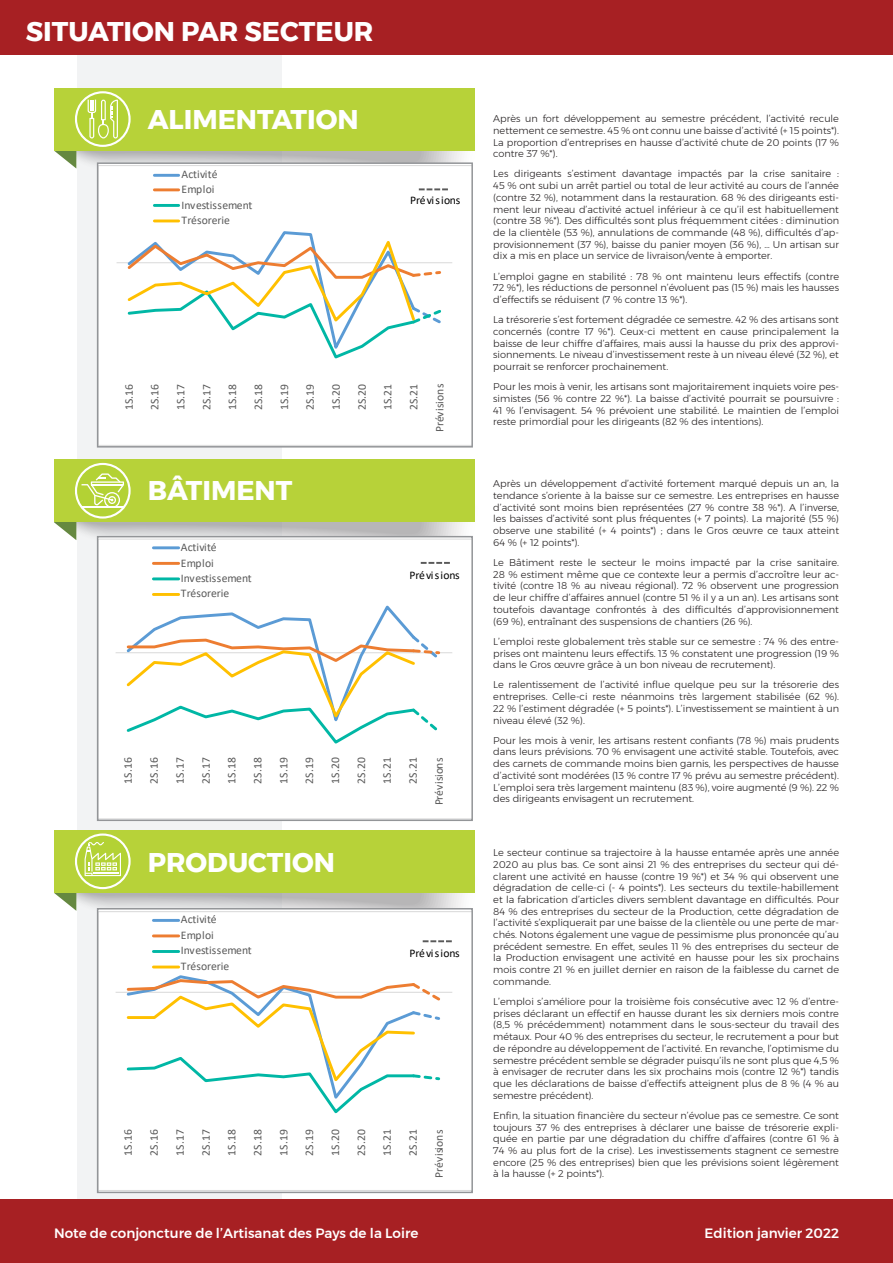
<style>
.page{position:relative;width:893px;height:1263px;background:#fff}
.page>*{position:absolute;margin:0;border:0;box-sizing:border-box;transform-origin:0 0}
.t1{font:700 27px "Montserrat";color:#fff}
.t2{font:500 13.5px "Montserrat";color:#fff}
.t3{font:11.7px/15.3px "Calibri";letter-spacing:-.005em;color:#595959}
.t4{font:11.7px "Calibri";letter-spacing:-.015em;color:#000}
.t5{font:300 9.75px/11.7px "Montserrat";color:#231f20;text-align:justify}
</style>
<div class="page">
<div style="left:77px;top:0;width:204px;height:1263px;background:#f2f3f4"></div>
<div style="left:0;top:1199px;width:893px;height:64px;background:#a72023"></div>
<div style="left:0;top:0;width:893px;height:54px;background:#a72023"></div>
<div style="left:54px;top:88px;width:420px;height:62px;background:#b7d239"></div>
<svg style="left:76px;top:92px;width:54px;height:54px"></svg>
<div style="left:54px;top:459px;width:420px;height:63px;background:#b7d239"></div>
<svg style="left:76px;top:464px;width:54px;height:53px"></svg>
<svg style="left:54px;top:473px;width:421px;height:83px"></svg>
<div style="left:54px;top:830px;width:420px;height:63px;background:#b7d239"></div>
<svg style="left:76px;top:834px;width:54px;height:54px"></svg>
<svg style="left:54px;top:842px;width:421px;height:85px"></svg>
<svg style="left:100px;top:911px;width:370px;height:279px"></svg>
<svg style="left:423px;top:940px;width:29px;height:2px"></svg>
<div style="left:97px;top:908px;width:376px;height:285px;border:2px solid #939598"></div>
<svg style="left:100px;top:539px;width:370px;height:279px"></svg>
<svg style="left:421px;top:562px;width:29px;height:2px"></svg>
<div style="left:97px;top:536px;width:376px;height:285px;border:2px solid #939598"></div>
<svg style="left:100px;top:190px;width:352px;height:254px"></svg>
<svg style="left:54px;top:100px;width:421px;height:90px"></svg>
<div style="left:97px;top:162px;width:376px;height:286px;border:2px solid #939598"></div>
<p class="t1" style="left:26px;top:10px;width:349px">SITUATION PAR SECTEUR</p>
<p class="t1" style="left:148px;top:98px;width:213px">ALIMENTATION</p>
<p class="t3" style="left:182px;top:166px;width:72px">Activité<br>Emploi<br>Investissement<br>Trésorerie</p>
<p class="t4" style="left:410px;top:192px;width:52px">Prévisions</p>
<p class="t3" style="left:121px;top:410px;width:28px;rotate:-90deg">1S.16</p>
<p class="t3" style="left:147px;top:410px;width:28px;rotate:-90deg">2S.16</p>
<p class="t3" style="left:173px;top:410px;width:28px;rotate:-90deg">1S.17</p>
<p class="t3" style="left:199px;top:410px;width:28px;rotate:-90deg">2S.17</p>
<p class="t3" style="left:224px;top:410px;width:28px;rotate:-90deg">1S.18</p>
<p class="t3" style="left:250px;top:410px;width:28px;rotate:-90deg">2S.18</p>
<p class="t3" style="left:276px;top:410px;width:28px;rotate:-90deg">1S.19</p>
<p class="t3" style="left:302px;top:410px;width:28px;rotate:-90deg">2S.19</p>
<p class="t3" style="left:328px;top:410px;width:28px;rotate:-90deg">1S.20</p>
<p class="t3" style="left:354px;top:410px;width:28px;rotate:-90deg">2S.20</p>
<p class="t3" style="left:380px;top:410px;width:28px;rotate:-90deg">1S.21</p>
<p class="t3" style="left:406px;top:410px;width:28px;rotate:-90deg">2S.21</p>
<p class="t3" style="left:432px;top:432px;width:50px;rotate:-90deg">Prévisions</p>
<p class="t1" style="left:148px;top:469px;width:146px">BÂTIMENT</p>
<p class="t3" style="left:181px;top:539px;width:72px">Activité<br>Emploi<br>Investissement<br>Trésorerie</p>
<p class="t4" style="left:410px;top:566px;width:52px">Prévisions</p>
<p class="t3" style="left:120px;top:783px;width:28px;rotate:-90deg">1S.16</p>
<p class="t3" style="left:146px;top:783px;width:28px;rotate:-90deg">2S.16</p>
<p class="t3" style="left:172px;top:783px;width:28px;rotate:-90deg">1S.17</p>
<p class="t3" style="left:198px;top:783px;width:28px;rotate:-90deg">2S.17</p>
<p class="t3" style="left:224px;top:783px;width:28px;rotate:-90deg">1S.18</p>
<p class="t3" style="left:250px;top:783px;width:28px;rotate:-90deg">2S.18</p>
<p class="t3" style="left:276px;top:783px;width:28px;rotate:-90deg">1S.19</p>
<p class="t3" style="left:301px;top:783px;width:28px;rotate:-90deg">2S.19</p>
<p class="t3" style="left:327px;top:783px;width:28px;rotate:-90deg">1S.20</p>
<p class="t3" style="left:353px;top:783px;width:28px;rotate:-90deg">2S.20</p>
<p class="t3" style="left:379px;top:783px;width:28px;rotate:-90deg">1S.21</p>
<p class="t3" style="left:405px;top:783px;width:28px;rotate:-90deg">2S.21</p>
<p class="t3" style="left:431px;top:805px;width:50px;rotate:-90deg">Prévisions</p>
<p class="t1" style="left:148px;top:840px;width:189px">PRODUCTION</p>
<p class="t3" style="left:181px;top:912px;width:72px">Activité<br>Emploi<br>Investissement<br>Trésorerie</p>
<p class="t4" style="left:410px;top:945px;width:52px">Prévisions</p>
<p class="t3" style="left:120px;top:1156px;width:28px;rotate:-90deg">1S.16</p>
<p class="t3" style="left:146px;top:1156px;width:28px;rotate:-90deg">2S.16</p>
<p class="t3" style="left:172px;top:1156px;width:28px;rotate:-90deg">1S.17</p>
<p class="t3" style="left:198px;top:1156px;width:28px;rotate:-90deg">2S.17</p>
<p class="t3" style="left:224px;top:1156px;width:28px;rotate:-90deg">1S.18</p>
<p class="t3" style="left:250px;top:1156px;width:28px;rotate:-90deg">2S.18</p>
<p class="t3" style="left:276px;top:1156px;width:28px;rotate:-90deg">1S.19</p>
<p class="t3" style="left:301px;top:1156px;width:28px;rotate:-90deg">2S.19</p>
<p class="t3" style="left:327px;top:1156px;width:28px;rotate:-90deg">1S.20</p>
<p class="t3" style="left:353px;top:1156px;width:28px;rotate:-90deg">2S.20</p>
<p class="t3" style="left:379px;top:1156px;width:28px;rotate:-90deg">1S.21</p>
<p class="t3" style="left:405px;top:1156px;width:28px;rotate:-90deg">2S.21</p>
<p class="t3" style="left:431px;top:1178px;width:50px;rotate:-90deg">Prévisions</p>
<p class="t5" style="left:493px;top:113px;width:347px">Après un fort développement au semestre précédent, l’activité recule nettement ce semestre. 45 % ont connu une baisse d’activité (+ 15 points*).<br>La proportion d’entreprises en hausse d’activité chute de 20 points (17 % contre 37 %*).</p>
<p class="t5" style="left:493px;top:168px;width:347px">Les dirigeants s’estiment davantage impactés par la crise sanitaire :<br>45 % ont subi un arrêt partiel ou total de leur activité au cours de l’année (contre 32 %), notamment dans la restauration. 68 % des dirigeants esti&shy;ment leur niveau d’activité actuel inférieur à ce qu’il est habituellement (contre 38 %*). Des difficultés sont plus fréquemment citées : diminution de la clientèle (53 %), annulations de commande (48 %), difficultés d’ap&shy;provisionnement (37 %), baisse du panier moyen (36 %), … Un artisan sur dix a mis en place un service de livraison/vente à emporter.</p>
<p class="t5" style="left:493px;top:270px;width:347px">L’emploi gagne en stabilité : 78 % ont maintenu leurs effectifs (contre 72 %*), les réductions de personnel n’évoluent pas (15 %) mais les hausses d’effectifs se réduisent (7 % contre 13 %*).</p>
<p class="t5" style="left:493px;top:314px;width:347px">La trésorerie s’est fortement dégradée ce semestre. 42 % des artisans sont concernés (contre 17 %*). Ceux-ci mettent en cause principalement la baisse de leur chiffre d’affaires, mais aussi la hausse du prix des approvi&shy;sionnements. Le niveau d’investissement reste à un niveau élevé (32 %), et pourrait se renforcer prochainement.</p>
<p class="t5" style="left:493px;top:381px;width:347px">Pour les mois à venir, les artisans sont majoritairement inquiets voire pes&shy;simistes (56 % contre 22 %*). La baisse d’activité pourrait se poursuivre :<br>41 % l’envisagent. 54 % prévoient une stabilité. Le maintien de l’emploi reste primordial pour les dirigeants (82 % des intentions).</p>
<p class="t5" style="left:493px;top:478px;width:347px">Après un développement d’activité fortement marqué depuis un an, la tendance s’oriente à la baisse sur ce semestre. Les entreprises en hausse d’activité sont moins bien représentées (27 % contre 38 %*). A l’inverse, les baisses d’activité sont plus fréquentes (+ 7 points). La majorité (55 %) observe une stabilité (+ 4 points*) ; dans le Gros œuvre ce taux atteint 64 % (+ 12 points*).</p>
<p class="t5" style="left:493px;top:557px;width:347px">Le Bâtiment reste le secteur le moins impacté par la crise sanitaire.<br>28 % estiment même que ce contexte leur a permis d’accroître leur ac&shy;tivité (contre 18 % au niveau régional). 72 % observent une progression de leur chiffre d’affaires annuel (contre 51 % il y a un an). Les artisans sont toutefois davantage confrontés à des difficultés d’approvisionnement (69 %), entraînant des suspensions de chantiers (26 %).</p>
<p class="t5" style="left:493px;top:635px;width:347px">L’emploi reste globalement très stable sur ce semestre : 74 % des entre&shy;prises ont maintenu leurs effectifs. 13 % constatent une progression (19 % dans le Gros œuvre grâce à un bon niveau de recrutement).</p>
<p class="t5" style="left:493px;top:679px;width:347px">Le ralentissement de l’activité influe quelque peu sur la trésorerie des entreprises. Celle-ci reste néanmoins très largement stabilisée (62 %).<br>22 % l’estiment dégradée (+ 5 points*). L’investissement se maintient à un niveau élevé (32 %).</p>
<p class="t5" style="left:493px;top:734px;width:347px">Pour les mois à venir, les artisans restent confiants (78 %) mais prudents dans leurs prévisions. 70 % envisagent une activité stable. Toutefois, avec des carnets de commande moins bien garnis, les perspectives de hausse d’activité sont modérées (13 % contre 17 % prévu au semestre précédent).<br>L’emploi sera très largement maintenu (83 %), voire augmenté (9 %). 22 % des dirigeants envisagent un recrutement.</p>
<p class="t5" style="left:493px;top:847px;width:347px">Le secteur continue sa trajectoire à la hausse entamée après une année 2020 au plus bas. Ce sont ainsi 21 % des entreprises du secteur qui dé&shy;clarent une activité en hausse (contre 19 %*) et 34 % qui observent une dégradation de celle-ci (- 4 points*). Les secteurs du textile-habillement et la fabrication d’articles divers semblent davantage en difficultés. Pour 84 % des entreprises du secteur de la Production, cette dégradation de l’activité s’expliquerait par une baisse de la clientèle ou une perte de mar&shy;chés. Notons également une vague de pessimisme plus prononcée qu’au précédent semestre. En effet, seules 11 % des entreprises du secteur de la Production envisagent une activité en hausse pour les six prochains mois contre 21 % en juillet dernier en raison de la faiblesse du carnet de commande.</p>
<p class="t5" style="left:493px;top:995px;width:347px">L’emploi s’améliore pour la troisième fois consécutive avec 12 % d’entre&shy;prises déclarant un effectif en hausse durant les six derniers mois contre (8,5 % précédemment) notamment dans le sous-secteur du travail des métaux. Pour 40 % des entreprises du secteur, le recrutement a pour but de répondre au développement de l’activité. En revanche, l’optimisme du semestre précédent semble se dégrader puisqu’ils ne sont plus que 4,5 % à envisager de recruter dans les six prochains mois (contre 12 %*) tandis que les déclarations de baisse d’effectifs atteignent plus de 8 % (4 % au semestre précédent).</p>
<p class="t5" style="left:493px;top:1109px;width:347px">Enfin, la situation financière du secteur n’évolue pas ce semestre. Ce sont toujours 37 % des entreprises à déclarer une baisse de trésorerie expli&shy;quée en partie par une dégradation du chiffre d’affaires (contre 61 % à 74 % au plus fort de la crise). Les investissements stagnent ce semestre encore (25 % des entreprises) bien que les prévisions soient légèrement à la hausse (+ 2 points*).</p>
<p class="t2" style="left:54px;top:1222px;width:366px">Note de conjoncture de l’Artisanat des Pays de la Loire</p>
<p class="t2" style="left:705px;top:1222px;width:136px">Edition janvier 2022</p>
</div>
